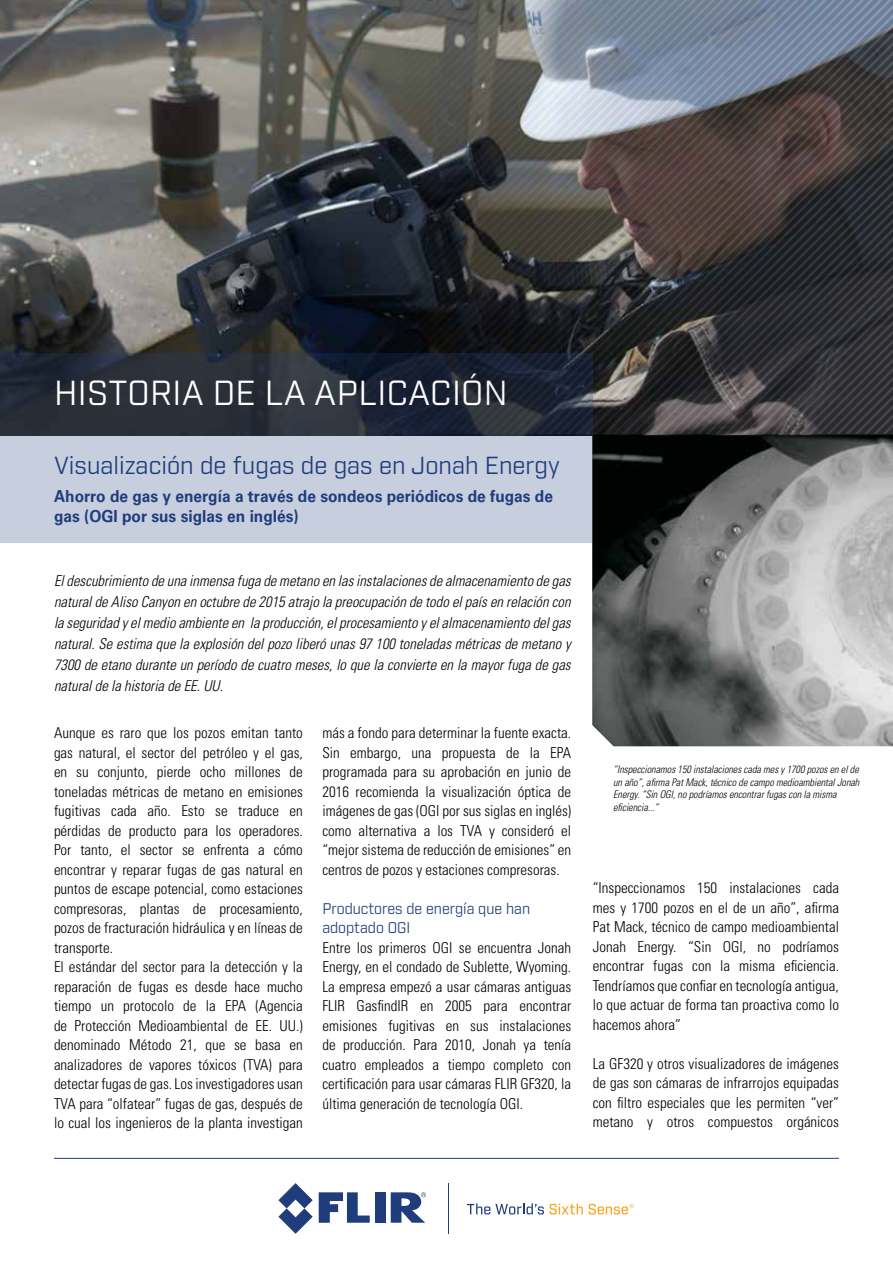
<style>
.page{position:relative;width:893px;height:1263px;background:#fff}
.page>*{position:absolute;margin:0;border:0;box-sizing:border-box;transform-origin:0 0}
.t1{font:33.75px "Industry";letter-spacing:.01em;color:#fff}
.t2{font:24px "Industry";color:#1f3d7c}
.t3{font:700 16.5px/19.5px "Univers LT Std";color:#1f3d7c;scale:.94 1}
.t4{font:300 condensed 15px/19.5px "Univers LT Std";color:#000;text-align:justify}
.t5{font:italic 300 condensed 15px/21px "Univers LT Std";color:#000;text-align:justify}
.t6{font:15px/19.5px "Industry";color:#1f3d7c;scale:.96 1}
.t7{font:italic 300 condensed 10.5px/12.6px "Univers LT Std";color:#000;scale:.96 1}
</style>
<div class="page">
<img style="left:0;top:0;width:893px;height:435px">
<svg style="left:319px;top:1192px;width:51px;height:31px"></svg>
<div style="left:375px;top:1192px;width:10px;height:31px;background:#1f3d7c"></div>
<svg style="left:278px;top:1183px;width:35px;height:51px"></svg>
<svg style="left:391px;top:1192px;width:35px;height:31px"></svg>
<svg style="left:467px;top:1203px;width:77px;height:11px"></svg>
<svg style="left:550px;top:1203px;width:33px;height:11px"></svg>
<hr style="left:448px;top:1183px;width:1px;height:51px;background:#1f3d7c">
<svg style="left:589px;top:1204px;width:45px;height:10px"></svg>
<img style="left:592px;top:435px;width:301px;height:311px">
<svg style="left:0;top:353px;width:593px;height:189px;background:#949ba8"></svg>
<svg style="left:837px;top:0;width:10px;height:434px;background:#3d3e43"></svg>
<svg style="left:800px;top:0;width:10px;height:434px;background:#424247"></svg>
<svg style="left:791px;top:0;width:9px;height:434px;background:#424248"></svg>
<svg style="left:782px;top:0;width:9px;height:434px;background:#44444a"></svg>
<svg style="left:772px;top:0;width:10px;height:434px;background:#48464c"></svg>
<svg style="left:763px;top:0;width:9px;height:434px;background:#4a484e"></svg>
<svg style="left:754px;top:0;width:9px;height:434px;background:#4b4a4f"></svg>
<svg style="left:744px;top:0;width:10px;height:434px;background:#4b4a4f"></svg>
<svg style="left:735px;top:0;width:9px;height:434px;background:#4b4a4f"></svg>
<svg style="left:726px;top:0;width:9px;height:434px;background:#4d4b51"></svg>
<svg style="left:717px;top:0;width:9px;height:434px;background:#4d4c51"></svg>
<svg style="left:707px;top:0;width:10px;height:434px;background:#504f53"></svg>
<svg style="left:698px;top:0;width:9px;height:434px;background:#514f54"></svg>
<svg style="left:689px;top:0;width:9px;height:434px;background:#524f54"></svg>
<svg style="left:679px;top:0;width:10px;height:434px;background:#525055"></svg>
<svg style="left:670px;top:0;width:9px;height:434px;background:#545157"></svg>
<svg style="left:661px;top:0;width:9px;height:434px;background:#555358"></svg>
<svg style="left:651px;top:0;width:10px;height:434px;background:#57555a"></svg>
<svg style="left:642px;top:0;width:9px;height:434px;background:#565458"></svg>
<svg style="left:633px;top:0;width:9px;height:434px;background:#5c5a5e"></svg>
<svg style="left:624px;top:0;width:9px;height:434px;background:#636265"></svg>
<svg style="left:614px;top:0;width:10px;height:434px;background:#636367"></svg>
<svg style="left:605px;top:0;width:9px;height:434px;background:#5f6063"></svg>
<svg style="left:596px;top:0;width:9px;height:434px;background:#5d5e61"></svg>
<svg style="left:586px;top:0;width:10px;height:434px;background:#5e5f64"></svg>
<svg style="left:577px;top:0;width:9px;height:434px;background:#5e6167"></svg>
<svg style="left:568px;top:0;width:9px;height:434px;background:#5a5f65"></svg>
<svg style="left:558px;top:0;width:10px;height:434px;background:#5b5f65"></svg>
<svg style="left:549px;top:0;width:9px;height:434px;background:#5e6268"></svg>
<svg style="left:540px;top:0;width:9px;height:434px;background:#606468"></svg>
<svg style="left:531px;top:0;width:9px;height:434px;background:#5b5f62"></svg>
<svg style="left:521px;top:0;width:10px;height:434px;background:#505252"></svg>
<svg style="left:512px;top:0;width:9px;height:434px;background:#424342"></svg>
<svg style="left:503px;top:0;width:9px;height:434px;background:#424342"></svg>
<svg style="left:493px;top:0;width:10px;height:434px;background:#3d3d3c"></svg>
<svg style="left:484px;top:0;width:9px;height:434px;background:#3a3a39"></svg>
<svg style="left:475px;top:0;width:9px;height:434px;background:#393939"></svg>
<svg style="left:465px;top:0;width:10px;height:434px;background:#373839"></svg>
<svg style="left:456px;top:0;width:9px;height:434px;background:#313438"></svg>
<svg style="left:355px;top:0;width:101px;height:434px;background:#32363b"></svg>
<hr style="left:54px;top:1158px;width:785px;height:1px;background:#1f3d7c">
<h1 class="t1" style="left:54px;top:373px;width:455px">HISTORIA DE LA APLICACIÓN</h1>
<h2 class="t2" style="left:54px;top:450px;width:507px">Visualización de fugas de gas en Jonah Energy</h2>
<p class="t3" style="left:54px;top:487px;width:532px">Ahorro de gas y energía a través de sondeos periódicos de fugas de gas (OGI por sus siglas en inglés)</p>
<p class="t5" style="left:54px;top:570px;width:518px">El descubrimiento de una inmensa fuga de metano en las instalaciones de almacenamiento de gas natural de Aliso Canyon en octubre de 2015 atrajo la preocupación de todo el país en relación con la seguridad y el medio ambiente en la producción, el procesamiento y el almacenamiento del gas natural. Se estima que la explosión del pozo liberó unas 97 100 toneladas métricas de metano y 7300 de etano durante un período de cuatro meses, lo que la convierte en la mayor fuga de gas natural de la historia de EE. UU.</p>
<p class="t4" style="left:54px;top:723px;width:250px;text-align:left">Aunque es raro que los pozos emitan tanto gas natural, el sector del petróleo y el gas, en su conjunto, pierde ocho millones de toneladas métricas de metano en emisiones fugitivas cada año. Esto se traduce en pérdidas de producto para los operadores.<br>Por tanto, el sector se enfrenta a cómo encontrar y reparar fugas de gas natural en puntos de escape potencial, como estaciones compresoras, plantas de procesamiento, pozos de fracturación hidráulica y en líneas de transporte.<br>El estándar del sector para la detección y la reparación de fugas es desde hace mucho tiempo un protocolo de la EPA (Agencia de Protección Medioambiental de EE. UU.) denominado Método 21, que se basa en analizadores de vapores tóxicos (TVA) para detectar fugas de gas. Los investigadores usan TVA para “olfatear” fugas de gas, después de lo cual los ingenieros de la planta investigan</p>
<p class="t4" style="left:322px;top:723px;width:250px">más a fondo para determinar la fuente exacta.<br>Sin embargo, una propuesta de la EPA programada para su aprobación en junio de 2016 recomienda la visualización óptica de imágenes de gas (OGI por sus siglas en inglés) como alternativa a los TVA y consideró el “mejor sistema de reducción de emisiones” en centros de pozos y estaciones compresoras.</p>
<p class="t6" style="left:322px;top:899px;width:218px">Productores de energía que han adoptado OGI</p>
<p class="t4" style="left:322px;top:937px;width:250px">Entre los primeros OGI se encuentra Jonah Energy, en el condado de Sublette, Wyoming.<br>La empresa empezó a usar cámaras antiguas FLIR GasfindIR en 2005 para encontrar emisiones fugitivas en sus instalaciones de producción. Para 2010, Jonah ya tenía cuatro empleados a tiempo completo con certificación para usar cámaras FLIR GF320, la última generación de tecnología OGI.</p>
<p class="t7" style="left:613px;top:763px;width:258px">“Inspeccionamos 150 instalaciones cada mes y 1700 pozos en el de un año”, afirma Pat Mack, técnico de campo medioambiental Jonah Energy. “Sin OGI, no podríamos encontrar fugas con la misma eficiencia...”</p>
<p class="t4" style="left:593px;top:878px;width:248px">“Inspeccionamos 150 instalaciones cada mes y 1700 pozos en el de un año”, afirma Pat Mack, técnico de campo medioambiental Jonah Energy. “Sin OGI, no podríamos encontrar fugas con la misma eficiencia.<br>Tendríamos que confiar en tecnología antigua, lo que actuar de forma tan proactiva como lo hacemos ahora”</p>
<p class="t4" style="left:593px;top:1053px;width:248px">La GF320 y otros visualizadores de imágenes de gas son cámaras de infrarrojos equipadas con filtro especiales que les permiten “ver” metano y otros compuestos orgánicos</p>
</div>
